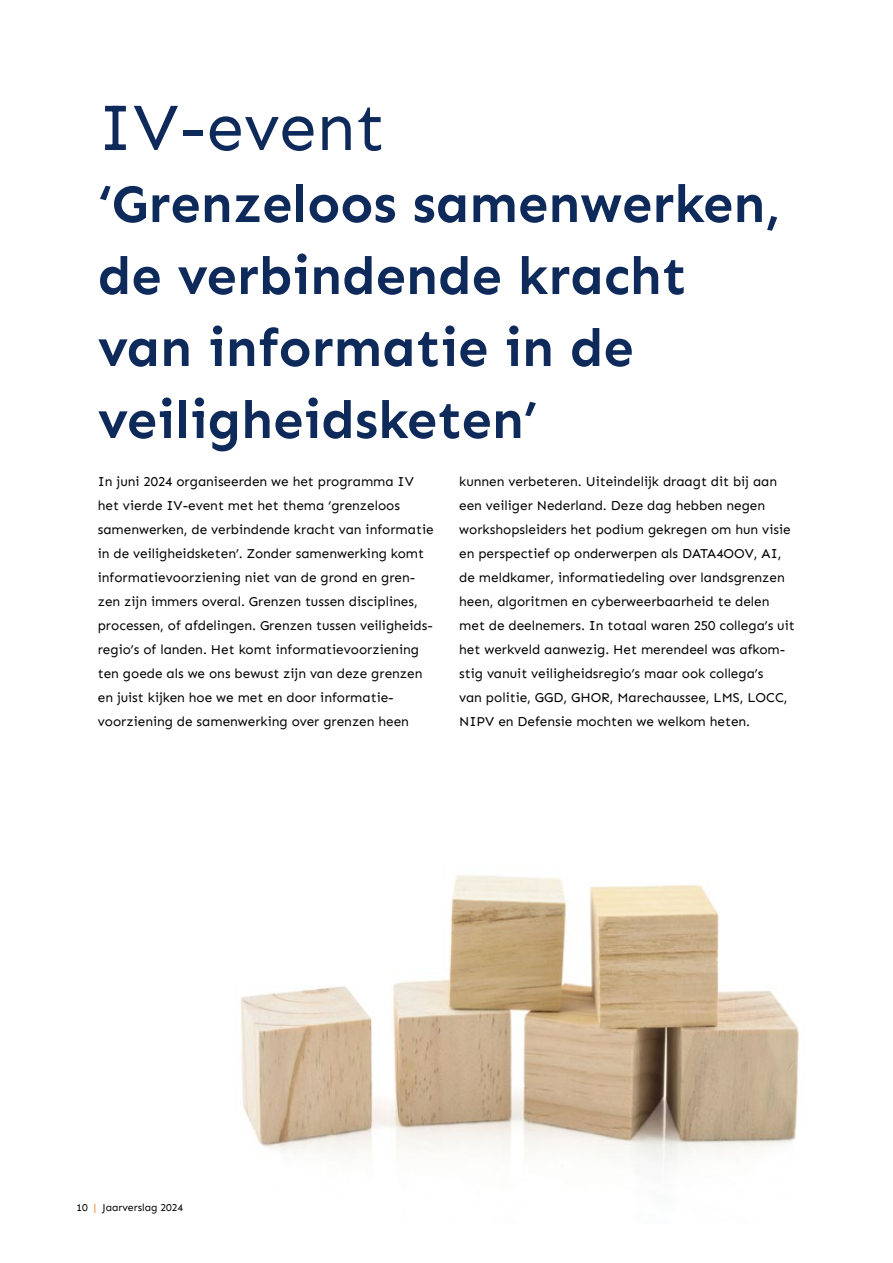
<style>
.page{position:relative;width:893px;height:1263px;background:#fff}
.page>*{position:absolute;margin:0;border:0;box-sizing:border-box;transform-origin:0 0}
.t1{font:67.5px "Sen";color:#0e2a5b}
.t2{font:700 54px/72px "Sen";color:#0e2a5b}
.t3{font:13.5px/24px "Sen";color:#000}
.t4{font:10.5px "Sen";color:#000}
.s1{color:#ed6d05}
</style>
<div class="page">
<img style="left:240px;top:875px;width:559px;height:289px">
<h1 class="t1" style="left:98px;top:88px;width:289px">IV-event</h1>
<h2 class="t2" style="left:98px;top:168px;width:684px">‘Grenzeloos samenwerken, de verbindende kracht van informatie in de veiligheidsketen’</h2>
<p class="t3" style="left:98px;top:469px;width:337px">In juni 2024 organiseerden we het programma IV het vierde IV-event met het thema ‘grenzeloos samenwerken, de verbindende kracht van informatie in de veiligheidsketen’. Zonder samenwerking komt informatievoorziening niet van de grond en gren&shy;zen zijn immers overal. Grenzen tussen disciplines, processen, of afdelingen. Grenzen tussen veiligheids&shy;regio’s of landen. Het komt informatievoorziening ten goede als we ons bewust zijn van deze grenzen en juist kijken hoe we met en door informatie&shy;voorziening de samenwerking over grenzen heen</p>
<p class="t3" style="left:459px;top:470px;width:337px">kunnen verbeteren. Uiteindelijk draagt dit bij aan een veiliger Nederland. Deze dag hebben negen workshopsleiders het podium gekregen om hun visie en perspectief op onderwerpen als DATA4OOV, AI, de meldkamer, informatiedeling over landsgrenzen heen, algoritmen en cyberweerbaarheid te delen met de deelnemers. In totaal waren 250 collega’s uit het werkveld aanwezig. Het merendeel was afkom&shy;stig vanuit veiligheidsregio’s maar ook collega’s<br>van politie, GGD, GHOR, Marechaussee, LMS, LOCC, NIPV en Defensie mochten we welkom heten.</p>
<p class="t4" style="left:77px;top:1201px;width:108px">10 <span class="s1">|</span> Jaarverslag 2024</p>
</div>
